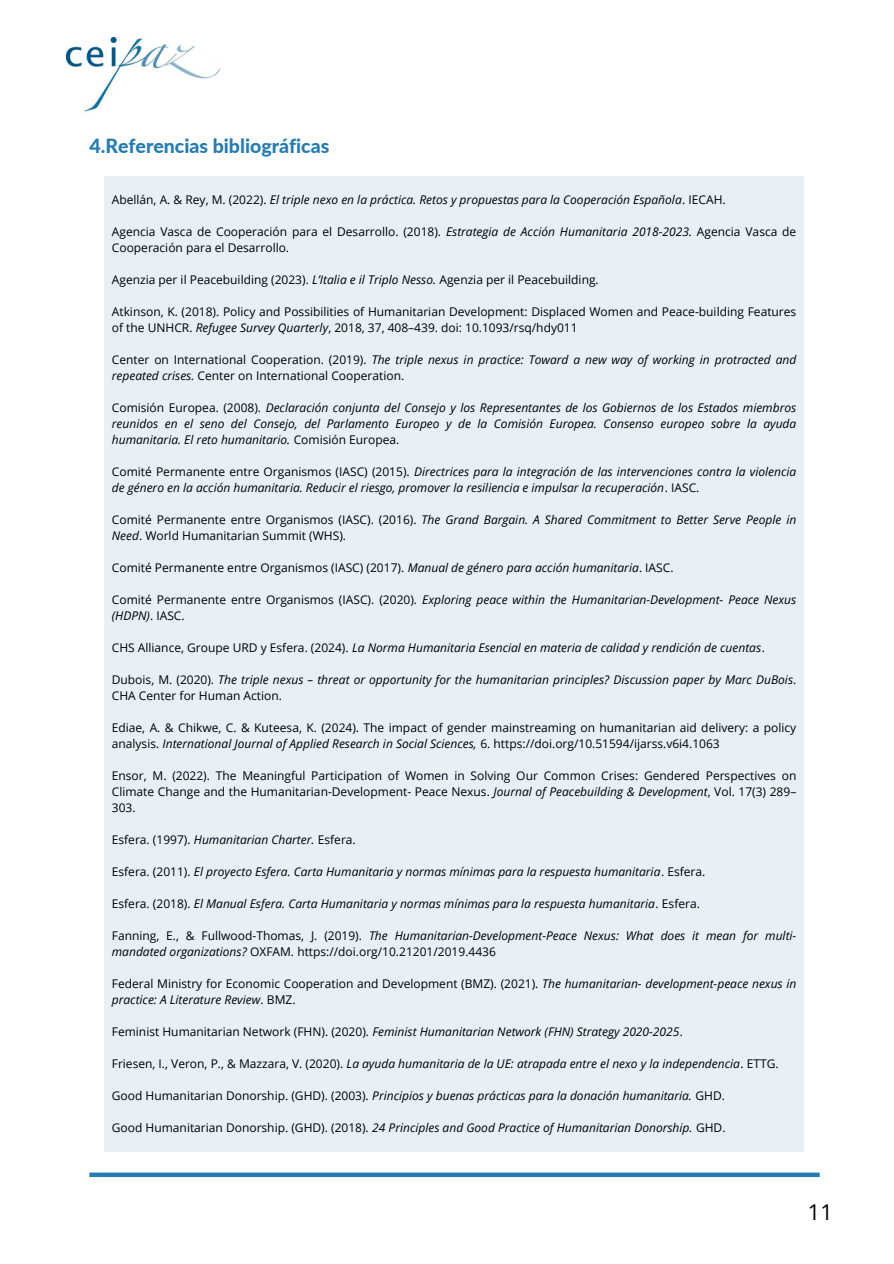
<style>
.page{position:relative;width:894px;height:1264px;background:#fff}
.page>*{position:absolute;margin:0;border:0;box-sizing:border-box;transform-origin:0 0}
.t1{font:21.75px "Open Sans";color:#000}
.t2{font:800 19.5px "Lato";color:#247cb4}
.t3{font:italic 12px/16px "Open Sans";color:#000}
.t4{font:12px/16px "Open Sans";color:#000}
.s1{font-style:normal}
.s2{font-style:italic}
</style>
<div class="page">
<img style="left:66px;top:38px;width:153px;height:74px">
<svg style="left:89px;top:1172px;width:730px;height:4px;background:#428dbe"></svg>
<div style="left:104px;top:177px;width:699px;height:974px;background:#e6f0f6"></div>
<p class="t2" style="left:89px;top:134px;width:241px">4.Referencias bibliográficas</p>
<p class="t3" style="left:112px;top:191px;width:615px"><span class="s1">Abellán, A. &amp; Rey, M. (2022).</span> El triple nexo en la práctica. Retos y propuestas para la Cooperación Española<span class="s1">. IECAH.</span></p>
<p class="t4" style="left:112px;top:223px;width:685px">Agencia Vasca de Cooperación para el Desarrollo. (2018). <span class="s2">Estrategia de Acción Humanitaria 2018-2023.</span> Agencia Vasca de<br>Cooperación para el Desarrollo.</p>
<p class="t4" style="left:112px;top:271px;width:488px">Agenzia per il Peacebuilding (2023). <span class="s2">L’Italia e il Triplo Nesso.</span> Agenzia per il Peacebuilding.</p>
<p class="t4" style="left:112px;top:303px;width:685px">Atkinson, K. (2018). Policy and Possibilities of Humanitarian Development: Displaced Women and Peace-building Features of the UNHCR. <span class="s2">Refugee Survey Quarterly</span>, 2018, 37, 408–439. doi: 10.1093/rsq/hdy011</p>
<p class="t3" style="left:112px;top:351px;width:685px"><span class="s1">Center on International Cooperation. (2019).</span> The triple nexus in practice: Toward a new way of working in protracted and repeated crises. <span class="s1">Center on International Cooperation.</span></p>
<p class="t3" style="left:112px;top:399px;width:685px;text-align:justify"><span class="s1">Comisión Europea. (2008).</span> Declaración conjunta del Consejo y los Representantes de los Gobiernos de los Estados miembros reunidos en el seno del Consejo, del Parlamento Europeo y de la Comisión Europea. Consenso europeo sobre la ayuda humanitaria. El reto humanitario. <span class="s1">Comisión Europea.</span></p>
<p class="t3" style="left:112px;top:463px;width:685px"><span class="s1">Comité Permanente entre Organismos (IASC) (2015).</span> Directrices para la integración de las intervenciones contra la violencia de género en la acción humanitaria. Reducir el riesgo, promover la resiliencia e impulsar la recuperación<span class="s1">. IASC.</span></p>
<p class="t4" style="left:112px;top:511px;width:685px">Comité Permanente entre Organismos (IASC). (2016). <span class="s2">The Grand Bargain. A Shared Commitment to Better Serve People in<br>Need</span>. World Humanitarian Summit (WHS).</p>
<p class="t4" style="left:112px;top:559px;width:563px">Comité Permanente entre Organismos (IASC) (2017). <span class="s2">Manual de género para acción humanitaria</span>. IASC.</p>
<p class="t3" style="left:112px;top:591px;width:685px"><span class="s1">Comité Permanente entre Organismos (IASC). (2020).</span> Exploring peace within the Humanitarian-Development- Peace Nexus (HDPN)<span class="s1">. IASC.</span></p>
<p class="t3" style="left:112px;top:639px;width:654px"><span class="s1">CHS Alliance, Groupe URD y Esfera. (2024).</span> La Norma Humanitaria Esencial en materia de calidad y rendición de cuentas<span class="s1">.</span></p>
<p class="t3" style="left:112px;top:671px;width:685px"><span class="s1">Dubois, M. (2020).</span> The triple nexus – threat or opportunity for the humanitarian principles? Discussion paper by Marc DuBois<span class="s1">.<br>CHA Center for Human Action.</span></p>
<p class="t4" style="left:112px;top:719px;width:685px">Ediae, A. &amp; Chikwe, C. &amp; Kuteesa, K. (2024). The impact of gender mainstreaming on humanitarian aid delivery: a policy analysis. <span class="s2">International Journal of Applied Research in Social Sciences,</span> 6. https://doi.org/10.51594/ijarss.v6i4.1063</p>
<p class="t4" style="left:112px;top:767px;width:685px;text-align:justify">Ensor, M. (2022). The Meaningful Participation of Women in Solving Our Common Crises: Gendered Perspectives on Climate Change and the Humanitarian-Development- Peace Nexus. <span class="s2">Journal of Peacebuilding &amp; Development</span>, Vol. 17(3) 289– 303.</p>
<p class="t4" style="left:112px;top:831px;width:245px">Esfera. (1997). <span class="s2">Humanitarian Charter.</span> Esfera.</p>
<p class="t3" style="left:112px;top:863px;width:595px"><span class="s1">Esfera. (2011).</span> El proyecto Esfera. Carta Humanitaria y normas mínimas para la respuesta humanitaria<span class="s1">. Esfera.</span></p>
<p class="t3" style="left:112px;top:895px;width:589px"><span class="s1">Esfera. (2018).</span> El Manual Esfera. Carta Humanitaria y normas mínimas para la respuesta humanitaria<span class="s1">. Esfera.</span></p>
<p class="t3" style="left:112px;top:927px;width:685px"><span class="s1">Fanning, E., &amp; Fullwood-Thomas, J. (2019).</span> The Humanitarian-Development-Peace Nexus: What does it mean for multi&shy;mandated organizations? <span class="s1">OXFAM. https://doi.org/10.21201/2019.4436</span></p>
<p class="t4" style="left:112px;top:975px;width:685px">Federal Ministry for Economic Cooperation and Development (BMZ). (2021). <span class="s2">The humanitarian- development-peace nexus in practice: A Literature Review</span>. BMZ.</p>
<p class="t3" style="left:112px;top:1023px;width:572px"><span class="s1">Feminist Humanitarian Network (FHN). (2020).</span> Feminist Humanitarian Network (FHN) Strategy 2020-2025<span class="s1">.</span></p>
<p class="t3" style="left:112px;top:1055px;width:668px"><span class="s1">Friesen, I., Veron, P., &amp; Mazzara, V. (2020).</span> La ayuda humanitaria de la UE: atrapada entre el nexo y la independencia<span class="s1">. ETTG.</span></p>
<p class="t3" style="left:112px;top:1087px;width:614px"><span class="s1">Good Humanitarian Donorship. (GHD). (2003).</span> Principios y buenas prácticas para la donación humanitaria. <span class="s1">GHD.</span></p>
<p class="t3" style="left:112px;top:1119px;width:615px"><span class="s1">Good Humanitarian Donorship. (GHD). (2018).</span> 24 Principles and Good Practice of Humanitarian Donorship. <span class="s1">GHD.</span></p>
<p class="t1" style="left:807px;top:1196px;width:26px">11</p>
</div>
